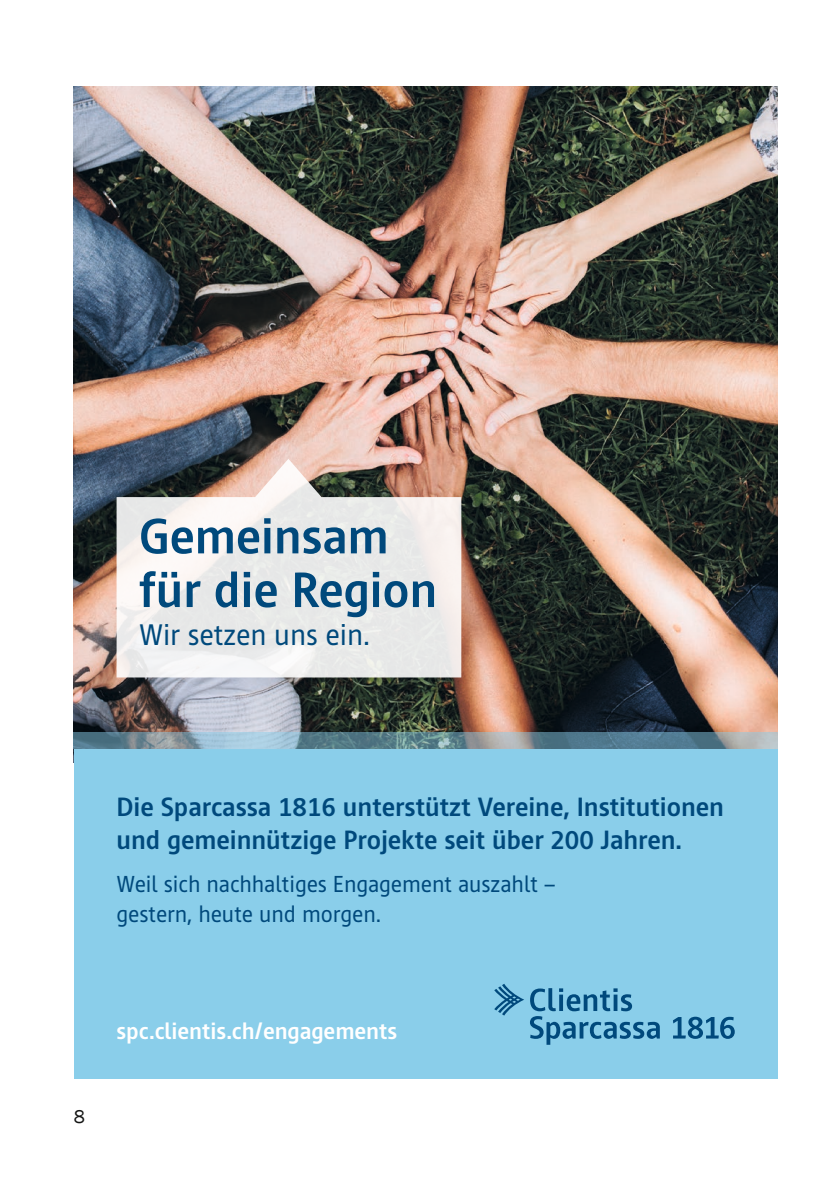
<style>
.page{position:relative;width:840px;height:1191px;background:#fff}
.page>*{position:absolute;margin:0;border:0;box-sizing:border-box;transform-origin:0 0}
.t1{font:700 50.2px/53.6px "Cast";color:#00497c}
.t2{font:30.2px "Cast";color:#00497c}
.t3{font:700 26.8px/33.6px "Cast";color:#00497c}
.t4{font:23.4px/30.2px "Cast";color:#00497c}
.t5{font:700 23.4px "Cast";color:#fff}
.Seitenzahl_links{font:19px "Franklin Gothic";color:#131413}
</style>
<div class="page">
<img style="left:74px;top:86px;width:703px;height:646px">
<div style="left:74px;top:748px;width:703px;height:330px;background:#8aceea"></div>
<svg style="left:74px;top:732px;width:703px;height:16px;background:#74919e"></svg>
<svg style="left:494px;top:984px;width:165px;height:60px"></svg>
<svg style="left:673px;top:1016px;width:61px;height:22px"></svg>
<svg style="left:116px;top:459px;width:345px;height:218px;fill:#e9e9e8"></svg>
<p class="t1" style="left:139px;top:509px;width:299px">Gemeinsam für die Region</p>
<p class="t2" style="left:139px;top:618px;width:232px">Wir setzen uns ein.</p>
<p class="t3" style="left:116px;top:789px;width:608px">Die Sparcassa 1816 unterstützt Vereine, Institutionen und gemeinnützige Projekte seit über 200 Jahren.</p>
<p class="t4" style="left:116px;top:868px;width:440px">Weil sich nachhaltiges Engagement auszahlt – gestern, heute und morgen.</p>
<p class="Seitenzahl_links" style="left:74px;top:1105px;width:13px">8</p>
<p class="t5" style="left:116px;top:1017px;width:282px">spc.clientis.ch/engagements</p>
</div>
